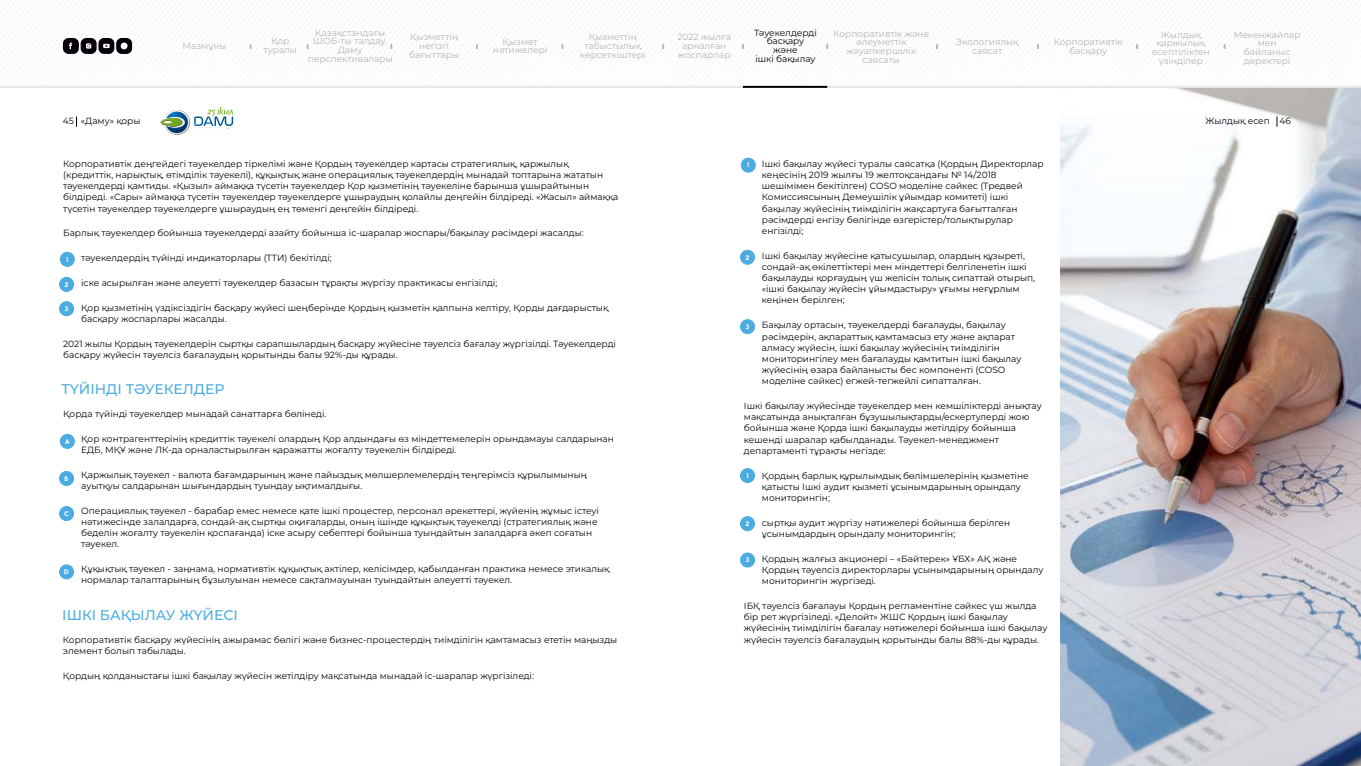
<style>
.page{position:relative;width:1361px;height:766px;background:#fff}
.page>*{position:absolute;margin:0;border:0;box-sizing:border-box;transform-origin:0 0}
.t1{font:500 14px "Montserrat";color:#4cace1}
.t2{font:9px/11.2px "Montserrat";color:#040007}
.t3{font:9px/8.7px "Montserrat";color:#b3b3b4;text-align:center}
.t4{font:700 9px "Momcake";color:#fff}
</style>
<div class="page">
<img style="left:1060px;top:88px;width:301px;height:677px">
<div style="left:60px;top:252px;width:14px;height:14px;background:#4cace1;border-radius:50%"></div>
<div style="left:60px;top:252px;width:15px;height:14px;border:1px solid #4cace1;border-radius:50%"></div>
<div style="left:60px;top:277px;width:14px;height:14px;background:#4cace1;border-radius:50%"></div>
<div style="left:59px;top:277px;width:15px;height:14px;border:1px solid #4cace1;border-radius:50%"></div>
<div style="left:60px;top:301px;width:14px;height:14px;background:#4cace1;border-radius:50%"></div>
<div style="left:59px;top:301px;width:15px;height:15px;border:1px solid #4cace1;border-radius:50%"></div>
<div style="left:60px;top:434px;width:14px;height:14px;background:#4cace1;border-radius:50%"></div>
<div style="left:60px;top:434px;width:15px;height:14px;border:1px solid #4cace1;border-radius:50%"></div>
<div style="left:60px;top:471px;width:14px;height:14px;background:#4cace1;border-radius:50%"></div>
<div style="left:59px;top:471px;width:15px;height:14px;border:1px solid #4cace1;border-radius:50%"></div>
<div style="left:60px;top:506px;width:14px;height:14px;background:#4cace1;border-radius:50%"></div>
<div style="left:59px;top:506px;width:15px;height:14px;border:1px solid #4cace1;border-radius:50%"></div>
<div style="left:60px;top:564px;width:14px;height:14px;background:#4cace1;border-radius:50%"></div>
<div style="left:59px;top:564px;width:15px;height:15px;border:1px solid #4cace1;border-radius:50%"></div>
<div style="left:741px;top:158px;width:14px;height:14px;background:#4cace1;border-radius:50%"></div>
<div style="left:741px;top:158px;width:14px;height:14px;border:1px solid #4cace1;border-radius:50%"></div>
<div style="left:740px;top:250px;width:14px;height:14px;background:#4cace1;border-radius:50%"></div>
<div style="left:740px;top:250px;width:15px;height:14px;border:1px solid #4cace1;border-radius:50%"></div>
<div style="left:740px;top:319px;width:14px;height:14px;background:#4cace1;border-radius:50%"></div>
<div style="left:740px;top:319px;width:15px;height:15px;border:1px solid #4cace1;border-radius:50%"></div>
<div style="left:740px;top:468px;width:14px;height:14px;background:#4cace1;border-radius:50%"></div>
<div style="left:740px;top:468px;width:15px;height:14px;border:1px solid #4cace1;border-radius:50%"></div>
<div style="left:740px;top:516px;width:14px;height:14px;background:#4cace1;border-radius:50%"></div>
<div style="left:740px;top:516px;width:15px;height:15px;border:1px solid #4cace1;border-radius:50%"></div>
<div style="left:740px;top:553px;width:14px;height:14px;background:#4cace1;border-radius:50%"></div>
<div style="left:740px;top:552px;width:15px;height:15px;border:1px solid #4cace1;border-radius:50%"></div>
<svg style="left:160px;top:107px;width:73px;height:28px"></svg>
<hr style="left:0;top:86px;width:1361px;height:2px;background:#e8e7e7">
<hr style="left:743px;top:86px;width:84px;height:2px;background:#050008">
<div style="left:63px;top:38px;width:16px;height:16px;background:#050008;border-radius:6px"></div>
<div style="left:81px;top:38px;width:16px;height:16px;background:#050008;border-radius:6px"></div>
<div style="left:98px;top:38px;width:16px;height:16px;background:#050008;border-radius:6px"></div>
<div style="left:116px;top:38px;width:16px;height:16px;background:#050008;border-radius:6px"></div>
<svg style="left:69px;top:42px;width:3px;height:7px"></svg>
<svg style="left:86px;top:43px;width:5px;height:6px"></svg>
<svg style="left:103px;top:44px;width:7px;height:4px"></svg>
<svg style="left:120px;top:42px;width:7px;height:7px"></svg>
<p class="t3" style="left:183px;top:41px;width:45px">Мазмұны</p>
<p class="t3" style="left:264px;top:37px;width:35px">Қор туралы</p>
<p class="t3" style="left:308px;top:28px;width:86px">Қазақстандағы<br>ШОБ-ты талдау.<br>Даму перспективалары</p>
<p class="t3" style="left:409px;top:33px;width:51px">Қызметтің негізгі бағыттары</p>
<p class="t3" style="left:493px;top:37px;width:56px">Қызмет нәтижелері</p>
<p class="t3" style="left:580px;top:33px;width:67px">Қызметтің табыстылық көрсеткіштері</p>
<p class="t3" style="left:677px;top:32px;width:55px">2022 жылға арналған жоспарлар</p>
<p class="t2" style="left:754px;top:28px;width:64px;line-height:8.7px;text-align:center">Тәуекелдерді басқару және<br>ішкі бақылау</p>
<p class="t3" style="left:833px;top:29px;width:97px">Корпоративтік және әлеуметтік жауапкершілік саясаты</p>
<p class="t3" style="left:956px;top:37px;width:64px">Экологиялық саясат</p>
<p class="t3" style="left:1053px;top:37px;width:71px">Корпоративтік басқару</p>
<p class="t3" style="left:1152px;top:30px;width:59px">Жылдық қаржылық есептіліктен үзінділер</p>
<p class="t3" style="left:1233px;top:30px;width:68px">Мекенжайлар мен байланыс деректері</p>
<p class="t2" style="left:63px;top:115px;width:79px">45 «Даму» қоры</p>
<p class="t2" style="left:1205px;top:115px;width:87px">Жылдық есеп 46</p>
<p class="t2" style="left:63px;top:158px;width:557px">Корпоративтік деңгейдегі тәуекелдер тіркелімі және Қордың тәуекелдер картасы стратегиялық, қаржылық (кредиттік, нарықтық, өтімділік тәуекелі), құқықтық және операциялық тәуекелдердің мынадай топтарына жататын тәуекелдерді қамтиды. «Қызыл» аймаққа түсетін тәуекелдер Қор қызметінің тәуекеліне барынша ұшырайтынын білдіреді. «Сары» аймаққа түсетін тәуекелдер тәуекелдерге ұшыраудың қолайлы деңгейін білдіреді. «Жасыл» аймаққа түсетін тәуекелдер тәуекелдерге ұшыраудың ең төменгі деңгейін білдіреді.</p>
<p class="t2" style="left:63px;top:227px;width:522px">Барлық тәуекелдер бойынша тәуекелдерді азайту бойынша іс-шаралар жоспары/бақылау рәсімдері жасалды:</p>
<p class="t2" style="left:63px;top:252px;width:270px">• тәуекелдердің түйінді индикаторлары (ТТИ) бекітілді;</p>
<p class="t2" style="left:63px;top:277px;width:435px">• іске асырылған және әлеуетті тәуекелдер базасын тұрақты жүргізу практикасы енгізілді;</p>
<p class="t2" style="left:81px;top:302px;width:528px;text-indent:-18px">• Қор қызметінің үздіксіздігін басқару жүйесі шеңберінде Қордың қызметін қалпына келтіру, Қорды дағдарыстық басқару жоспарлары жасалды.</p>
<p class="t2" style="left:63px;top:338px;width:554px">2021 жылы Қордың тәуекелдерін сыртқы сарапшылардың басқару жүйесіне тәуелсіз бағалау жүргізілді. Тәуекелдерді басқару жүйесін тәуелсіз бағалаудың қорытынды балы 92%-ды құрады.</p>
<p class="t4" style="left:66px;top:253px;width:4px">1</p>
<p class="t4" style="left:65px;top:278px;width:5px">2</p>
<p class="t4" style="left:65px;top:302px;width:6px">3</p>
<h1 class="t1" style="left:61px;top:379px;width:164px">ТҮЙІНДІ ТӘУЕКЕЛДЕР</h1>
<p class="t2" style="left:63px;top:407px;width:265px">Қорда түйінді тәуекелдер мынадай санаттарға бөлінеді.</p>
<p class="t2" style="left:81px;top:432px;width:534px;text-indent:-18px">• Қор контрагенттерінің кредиттік тәуекелі олардың Қор алдындағы өз міндеттемелерін орындамауы салдарынан<br>ЕДБ, МҚҰ және ЛК-да орналастырылған қаражатты жоғалту тәуекелін білдіреді.</p>
<p class="t2" style="left:81px;top:468px;width:507px;text-indent:-18px">• Қаржылық тәуекел - валюта бағамдарының және пайыздық мөлшерлемелердің теңгерімсіз құрылымының ауытқуы салдарынан шығындардың туындау ықтималдығы.</p>
<p class="t2" style="left:81px;top:504px;width:519px;text-indent:-18px">• Операциялық тәуекел - барабар емес немесе қате ішкі процестер, персонал әрекеттері, жүйенің жұмыс істеуі нәтижесінде залалдарға, сондай-ақ сыртқы оқиғаларды, оның ішінде құқықтық тәуекелді (стратегиялық және беделін жоғалту тәуекелін қоспағанда) іске асыру себептері бойынша туындайтын залалдарға әкеп соғатын тәуекел.</p>
<p class="t2" style="left:81px;top:562px;width:530px;text-indent:-18px">• Құқықтық тәуекел - заңнама, нормативтік құқықтық актілер, келісімдер, қабылданған практика немесе этикалық нормалар талаптарының бұзылуынан немесе сақталмауынан туындайтын әлеуетті тәуекел.</p>
<p class="t4" style="left:65px;top:435px;width:7px">a</p>
<p class="t4" style="left:65px;top:472px;width:5px">b</p>
<p class="t4" style="left:64px;top:507px;width:6px">c</p>
<p class="t4" style="left:64px;top:565px;width:6px">d</p>
<h1 class="t1" style="left:62px;top:605px;width:177px">ІШКІ БАҚЫЛАУ ЖҮЙЕСІ</h1>
<p class="t2" style="left:63px;top:633px;width:556px">Корпоративтік басқару жүйесінің ажырамас бөлігі және бизнес-процестердің тиімділігін қамтамасыз ететін маңызды элемент болып табылады.</p>
<p class="t2" style="left:63px;top:669px;width:473px">Қордың қолданыстағы ішкі бақылау жүйесін жетілдіру мақсатында мынадай іс-шаралар жүргізіледі:</p>
<p class="t2" style="left:762px;top:158px;width:283px;text-indent:-18px">• Ішкі бақылау жүйесі туралы саясатқа (Қордың Директорлар кеңесінің 2019 жылғы 19 желтоқсандағы № 14/2018 шешімімен бекітілген) COSO моделіне сәйкес (Тредвей Комиссиясының Демеушілік ұйымдар комитеті) ішкі бақылау жүйесінің тиімділігін жақсартуға бағытталған рәсімдерді енгізу бөлігінде өзгерістер/толықтырулар енгізілді;</p>
<p class="t2" style="left:762px;top:249px;width:275px;text-indent:-18px">• Ішкі бақылау жүйесіне қатысушылар, олардың құзыреті, сондай-ақ өкілеттіктері мен міндеттері белгіленетін ішкі бақылауды қорғаудың үш желісін толық сипаттай отырып, «ішкі бақылау жүйесін ұйымдастыру» ұғымы неғұрлым кеңінен берілген;</p>
<p class="t2" style="left:762px;top:319px;width:261px;text-indent:-18px">• Бақылау ортасын, тәуекелдерді бағалауды, бақылау рәсімдерін, ақпараттық қамтамасыз ету және ақпарат алмасу жүйесін, ішкі бақылау жүйесінің тиімділігін мониторингілеу мен бағалауды қамтитын ішкі бақылау жүйесінің өзара байланысты бес компоненті (COSO моделіне сәйкес) егжей-тегжейлі сипатталған.</p>
<p class="t2" style="left:744px;top:400px;width:299px">Ішкі бақылау жүйесінде тәуекелдер мен кемшіліктерді анықтау мақсатында анықталған бұзушылықтарды/ескертулерді жою бойынша және Қорда ішкі бақылауды жетілдіру бойынша кешенді шаралар қабылданады. Тәуекел-менеджмент департаменті тұрақты негізде:</p>
<p class="t2" style="left:762px;top:469px;width:268px;text-indent:-18px">• Қордың барлық құрылымдық бөлімшелерінің қызметіне қатысты Ішкі аудит қызметі ұсынымдарының орындалу мониторингін;</p>
<p class="t2" style="left:762px;top:516px;width:250px;text-indent:-18px">• сыртқы аудит жүргізу нәтижелері бойынша берілген ұсынымдардың орындалу мониторингін;</p>
<p class="t2" style="left:762px;top:552px;width:283px;text-indent:-18px">• Қордың жалғыз акционері – «Бәйтерек» ҰБХ» АҚ және<br>Қордың тәуелсіз директорлары ұсынымдарының орындалу мониторингін жүргізеді.</p>
<p class="t2" style="left:744px;top:599px;width:305px">ІБҚ тәуелсіз бағалауы Қордың регламентіне сәйкес үш жылда бір рет жүргізіледі. «Делойт» ЖШС Қордың ішкі бақылау жүйесінің тиімділігін бағалау нәтижелері бойынша ішкі бақылау жүйесін тәуелсіз бағалаудың қорытынды балы 88%-ды құрады.</p>
<p class="t4" style="left:747px;top:159px;width:4px">1</p>
<p class="t4" style="left:745px;top:251px;width:5px">2</p>
<p class="t4" style="left:745px;top:320px;width:6px">3</p>
<p class="t4" style="left:746px;top:469px;width:4px">1</p>
<p class="t4" style="left:745px;top:517px;width:5px">2</p>
<p class="t4" style="left:745px;top:554px;width:6px">3</p>
</div>
